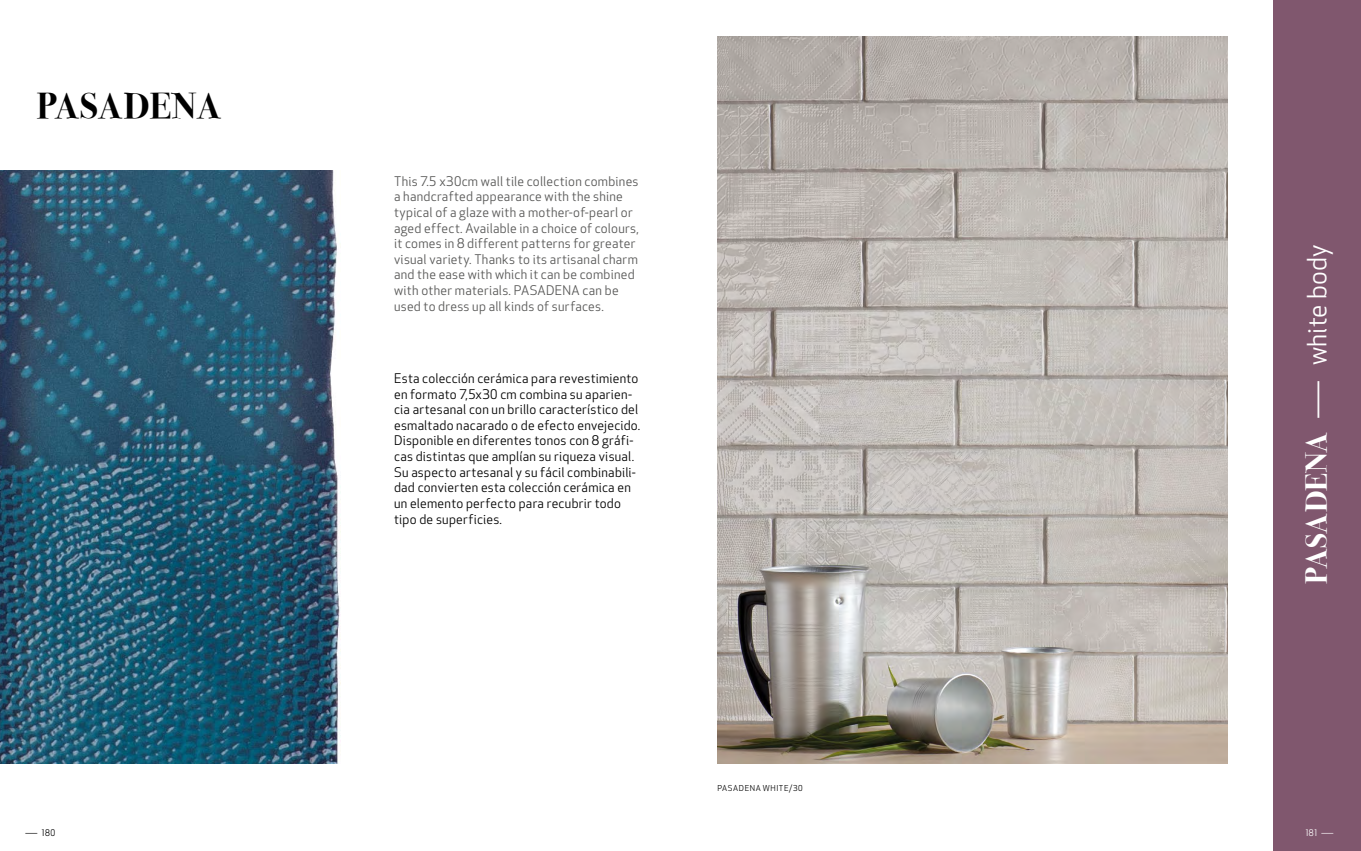
<style>
.page{position:relative;width:1361px;height:851px;background:#fff}
.page>*{position:absolute;margin:0;border:0;box-sizing:border-box;transform-origin:0 0}
.t1{font:700 36px "Bodoni Svty Two ITCTT";color:#000}
.t2{font:26px "Apex New";letter-spacing:.005em;color:#fff}
.t3{font:13px/15.6px "Apex New";letter-spacing:.02em;color:#000}
.t4{font:13px/15.6px "Apex New";letter-spacing:.02em;color:#575756}
.t5{font:9px "Apex New";color:#000;scale:.94 1}
.t6{font:9px "Apex New";color:#fff;scale:.94 1}
.t7{font:8px "Apex New";letter-spacing:.07em;color:#000}
.s1{font-family:"Bodoni Svty Two ITCTT";font-weight:700;font-size:30px}
</style>
<div class="page">
<div style="left:1273px;top:0;width:88px;height:850px;background:#80576e"></div>
<img style="left:0;top:170px;width:340px;height:593px">
<img style="left:717px;top:37px;width:510px;height:726px">
<h1 class="t1" style="left:37px;top:76px;width:185px">PASADENA</h1>
<p class="t4" style="left:394px;top:173px;width:246px">This 7.5 x30cm wall tile collection combines a handcrafted appearance with the shine typical of a glaze with a mother-of-pearl or aged effect. Available in a choice of colours, it comes in 8 different patterns for greater visual variety. Thanks to its artisanal charm and the ease with which it can be combined with other materials. PASADENA can be used to dress up all kinds of surfaces.</p>
<p class="t3" style="left:394px;top:370px;width:248px">Esta colección cerámica para revestimiento en formato 7,5x30 cm combina su aparien&shy;cia artesanal con un brillo característico del esmaltado nacarado o de efecto envejecido.<br>Disponible en diferentes tonos con 8 gráfi&shy;cas distintas que amplían su riqueza visual.<br>Su aspecto artesanal y su fácil combinabili&shy;dad convierten esta colección cerámica en un elemento perfecto para recubrir todo tipo de superficies.</p>
<p class="t7" style="left:717px;top:783px;width:87px">PASADENA WHITE/30</p>
<h2 class="t2" style="left:1300px;top:583px;width:340px;rotate:-90deg"><span class="s1">PASADENA</span> ― white body</h2>
<p class="t5" style="left:25px;top:826px;width:34px">― 180</p>
<p class="t6" style="left:1305px;top:826px;width:32px">181 ―</p>
</div>
